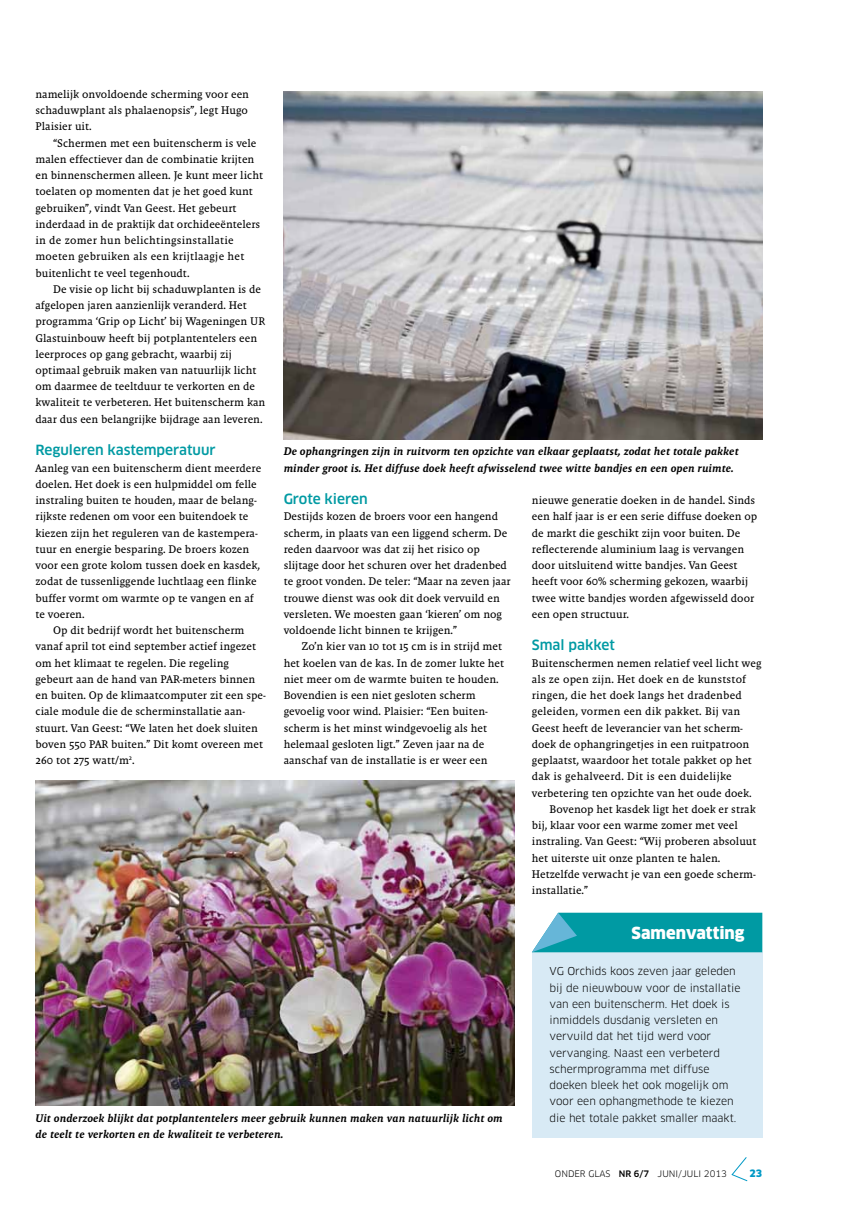
<style>
.page{position:relative;width:851px;height:1205px;background:#fff}
.page>*{position:absolute;margin:0;border:0;box-sizing:border-box;transform-origin:0 0}
.t1{font:900 16.25px "Clan OT";color:#fff}
.t2{font:500 13.75px "Clan OT";color:#009aa3}
.t3{font:11.25px/16.2px "Malaga Reg";color:#000}
.t4{font:italic 11.25px/16.2px "Malaga Med";color:#000}
.t5{font:11.25px "Malaga Reg";letter-spacing:.02em;color:#000}
.t6{font:10.62px/16.2px "Clan OT";color:#000}
.t7{font:900 10px "Clan OT";color:#0099c6}
.t8{font:8.75px "Clan OT";color:#000}
.s1{font-weight:500}
</style>
<div class="page">
<div style="left:531px;top:952px;width:231px;height:186px;background:#d8eaf5"></div>
<svg style="left:731px;top:1157px;width:16px;height:24px"></svg>
<svg style="left:532px;top:913px;width:230px;height:39px;background:#16a1ac"></svg>
<img style="left:35px;top:780px;width:479px;height:325px">
<img style="left:283px;top:92px;width:479px;height:347px">
<p class="t3" style="left:35px;top:86px;width:215px;text-align:justify">namelijk onvoldoende scherming voor een schaduwplant als phalaenopsis”, legt Hugo Plaisier uit.</p>
<p class="t3" style="left:35px;top:135px;width:229px;text-indent:18px">“Schermen met een buitenscherm is vele malen effectiever dan de combinatie krijten en binnenschermen alleen. Je kunt meer licht toelaten op momenten dat je het goed kunt gebruiken”, vindt Van Geest. Het gebeurt inderdaad in de praktijk dat orchideeëntelers in de zomer hun belichtingsinstallatie moeten gebruiken als een krijtlaagje het buitenlicht te veel tegenhoudt.</p>
<p class="t3" style="left:35px;top:281px;width:231px;text-indent:18px">De visie op licht bij schaduwplanten is de afgelopen jaren aanzienlijk veranderd. Het programma ‘Grip op Licht’ bij Wageningen UR Glastuinbouw heeft bij potplantentelers een leerproces op gang gebracht, waarbij zij optimaal gebruik maken van natuurlijk licht om daarmee de teeltduur te verkorten en de kwaliteit te verbeteren. Het buitenscherm kan daar dus een belangrijke bijdrage aan leveren.</p>
<p class="t2" style="left:35px;top:442px;width:182px">Reguleren kastemperatuur</p>
<p class="t3" style="left:35px;top:460px;width:227px">Aanleg van een buitenscherm dient meerdere doelen. Het doek is een hulpmiddel om felle instraling buiten te houden, maar de belang&shy;rijkste redenen om voor een buitendoek te kiezen zijn het reguleren van de kastempera&shy;tuur en energie besparing. De broers kozen voor een grote kolom tussen doek en kasdek, zodat de tussenliggende luchtlaag een flinke buffer vormt om warmte op te vangen en af te voeren.</p>
<p class="t3" style="left:35px;top:622px;width:232px;text-indent:18px">Op dit bedrijf wordt het buitenscherm vanaf april tot eind september actief ingezet om het klimaat te regelen. Die regeling gebeurt aan de hand van PAR-meters binnen en buiten. Op de klimaatcomputer zit een spe&shy;ciale module die de scherminstallatie aan&shy;stuurt. Van Geest: “We laten het doek sluiten boven 550 PAR buiten.” Dit komt overeen met 260 tot 275 watt/m<sup>2</sup>.</p>
<p class="t4" style="left:283px;top:443px;width:456px">De ophangringen zijn in ruitvorm ten opzichte van elkaar geplaatst, zodat het totale pakket minder groot is. Het diffuse doek heeft afwisselend twee witte bandjes en een open ruimte.</p>
<p class="t2" style="left:283px;top:491px;width:86px">Grote kieren</p>
<p class="t3" style="left:283px;top:508px;width:228px">Destijds kozen de broers voor een hangend scherm, in plaats van een liggend scherm. De reden daarvoor was dat zij het risico op slijtage door het schuren over het dradenbed te groot vonden. De teler: “Maar na zeven jaar trouwe dienst was ook dit doek vervuild en versleten. We moesten gaan ‘kieren’ om nog voldoende licht binnen te krijgen.”</p>
<p class="t3" style="left:283px;top:638px;width:222px;text-indent:18px">Zo’n kier van 10 tot 15 cm is in strijd met het koelen van de kas. In de zomer lukte het niet meer om de warmte buiten te houden.<br>Bovendien is een niet gesloten scherm gevoelig voor wind. Plaisier: “Een buiten&shy;scherm is het minst windgevoelig als het helemaal gesloten ligt.” Zeven jaar na de aanschaf van de installatie is er weer een</p>
<p class="t3" style="left:531px;top:492px;width:227px">nieuwe generatie doeken in de handel. Sinds een half jaar is er een serie diffuse doeken op de markt die geschikt zijn voor buiten. De reflecterende aluminium laag is vervangen door uitsluitend witte bandjes. Van Geest heeft voor 60% scherming gekozen, waarbij twee witte bandjes worden afgewisseld door een open structuur.</p>
<p class="t2" style="left:531px;top:637px;width:84px">Smal pakket</p>
<p class="t3" style="left:531px;top:655px;width:231px">Buitenschermen nemen relatief veel licht weg</p>
<p class="t3" style="left:531px;top:671px;width:216px">als ze open zijn. Het doek en de kunststof</p>
<p class="t3" style="left:531px;top:687px;width:211px">ringen, die het doek langs het dradenbed</p>
<p class="t3" style="left:531px;top:703px;width:210px">geleiden, vormen een dik pakket. Bij van</p>
<p class="t3" style="left:531px;top:719px;width:213px">Geest heeft de leverancier van het scherm-</p>
<p class="t3" style="left:531px;top:736px;width:219px">doek de ophangringetjes in een ruitpatroon</p>
<p class="t3" style="left:531px;top:752px;width:221px">geplaatst, waardoor het totale pakket op het</p>
<p class="t5" style="left:531px;top:770px;width:201px">dak is gehalveerd. Dit is een duidelijke</p>
<p class="t3" style="left:531px;top:784px;width:221px">verbetering ten opzichte van het oude doek.</p>
<p class="t3" style="left:549px;top:801px;width:208px">Bovenop het kasdek ligt het doek er strak</p>
<p class="t3" style="left:531px;top:817px;width:207px">bij, klaar voor een warme zomer met veel</p>
<p class="t3" style="left:531px;top:833px;width:226px">instraling. Van Geest: “Wij proberen absoluut</p>
<p class="t3" style="left:531px;top:849px;width:190px">het uiterste uit onze planten te halen.</p>
<p class="t3" style="left:531px;top:866px;width:225px">Hetzelfde verwacht je van een goede scherm-</p>
<p class="t3" style="left:531px;top:882px;width:58px">installatie.”</p>
<h1 class="t1" style="left:631px;top:923px;width:114px">Samenvatting</h1>
<p class="t4" style="left:35px;top:1110px;width:469px">Uit onderzoek blijkt dat potplantentelers meer gebruik kunnen maken van natuurlijk licht om de teelt te verkorten en de kwaliteit te verbeteren.</p>
<p class="t6" style="left:549px;top:963px;width:192px">VG Orchids koos zeven jaar geleden bij de nieuwbouw voor de installatie van een buitenscherm. Het doek is inmiddels dusdanig versleten en vervuild dat het tijd werd voor vervanging. Naast een verbeterd schermprogramma met diffuse doeken bleek het ook mogelijk om voor een ophangmethode te kiezen die het totale pakket smaller maakt.</p>
<p class="t8" style="left:554px;top:1168px;width:173px">ONDER GLAS <span class="s1">NR 6/7</span> JUNI/JULI 2013</p>
<p class="t7" style="left:749px;top:1167px;width:14px">23</p>
</div>
